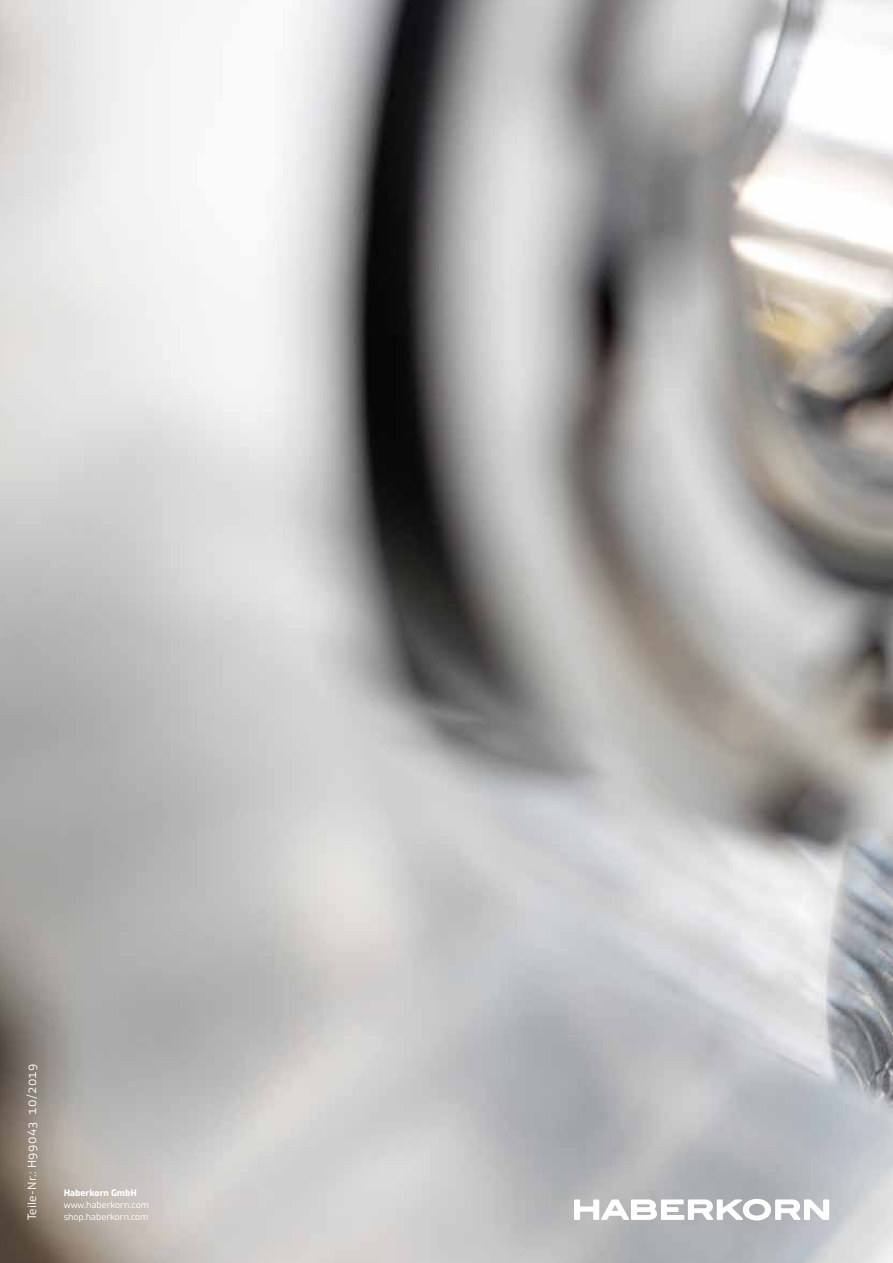
<style>
.page{position:relative;width:893px;height:1263px;background:#fff}
.page>*{position:absolute;margin:0;border:0;box-sizing:border-box;transform-origin:0 0}
.t1{font:12px "Gilam";letter-spacing:.025em;color:#fff}
.t2{font:9.3px/12px "Gilam";color:#fff}
.t3{font:700 9.3px "Gilam";color:#fff}
</style>
<div class="page">
<img style="left:0;top:0;width:893px;height:1263px">
<svg style="left:574px;top:1199px;width:255px;height:21px"></svg>
<p class="t1" style="left:23px;top:1220px;width:159px;rotate:-90deg">Teile-Nr.: H99043 10/2019</p>
<p class="t3" style="left:64px;top:1186px;width:75px">Haberkorn GmbH</p>
<p class="t2" style="left:64px;top:1199px;width:87px">www.haberkorn.com shop.haberkorn.com</p>
</div>
